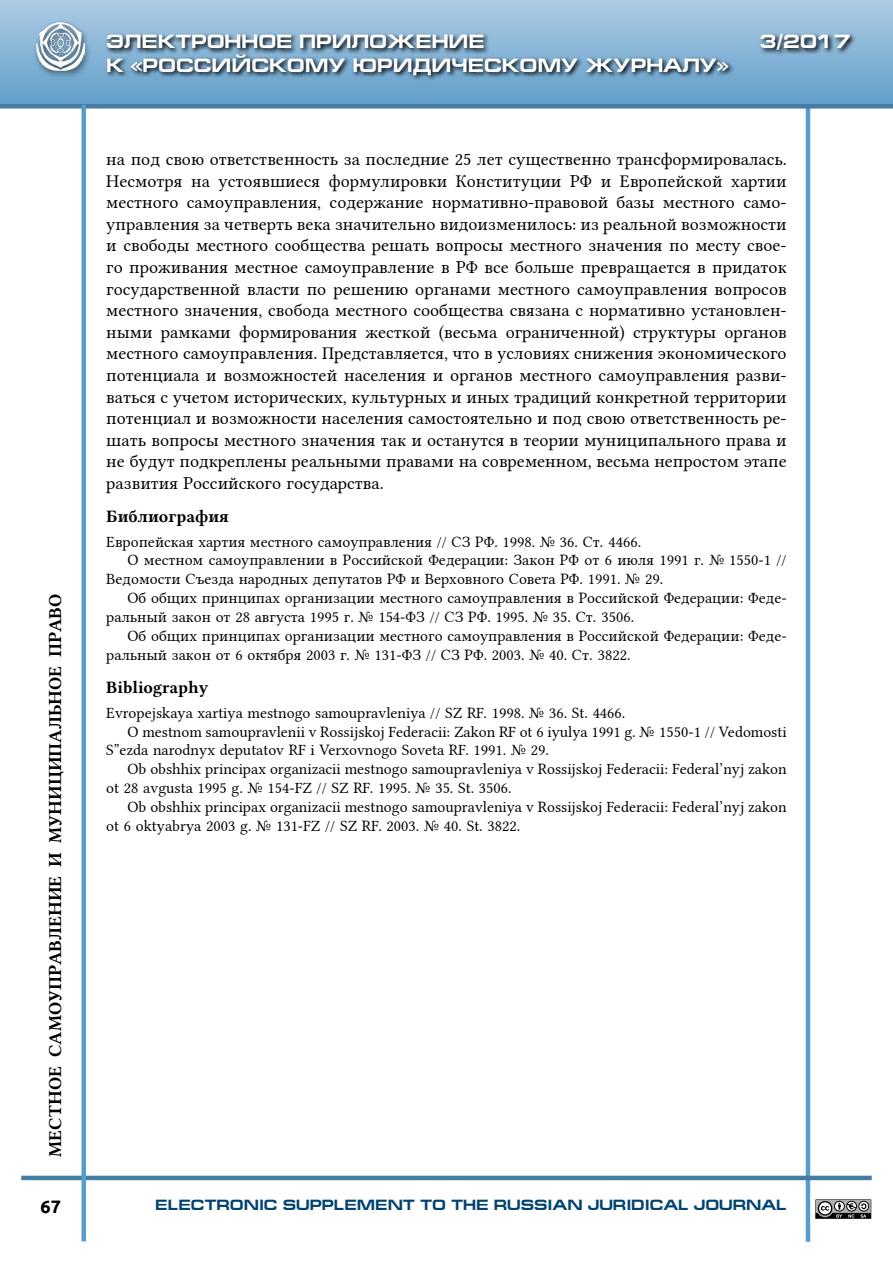
<style>
.page{position:relative;width:893px;height:1263px;background:#fff}
.page>*{position:absolute;margin:0;border:0;box-sizing:border-box;transform-origin:0 0}
.t1{font:700 19.5px "Europe Ext";color:#fff}
.t2{font:18px/21.6px "Lin Libertine";color:#000;text-align:justify}
.t3{font:18px "Lin Libertine B";color:#000}
.t4{font:700 18px "Ubuntu";color:#000}
.t5{font:17.25px "Lin Libertine B";color:#000}
.t6{font:15.75px "Lin Libertine";color:#000}
.t7{font:700 15px "Europe Ext";color:#004371}
</style>
<div class="page">
<hr style="left:806px;top:91px;width:4px;height:1151px;background:#589cca">
<hr style="left:21px;top:1176px;width:851px;height:4px;background:#467ba2">
<div style="left:0;top:0;width:893px;height:106px;background:linear-gradient(to bottom,#aecce4,#619dc9)"></div>
<div style="left:0;top:104px;width:893px;height:5px;background:#467ba2"></div>
<div style="left:81px;top:105px;width:5px;height:1136px;background:#589cca"></div>
<div style="left:33px;top:19px;width:59px;height:60px;background:#000;opacity:.63"></div>
<img style="left:37px;top:23px;width:47px;height:47px">
<svg style="left:105px;top:31px;width:751px;height:50px;background:#6b90ac"></svg>
<svg style="left:815px;top:1199px;width:57px;height:20px"></svg>
<p class="t3" style="left:43px;top:1157px;width:564px;rotate:-90deg">местное самоуправление и муниципальное право</p>
<p class="t4" style="left:41px;top:1196px;width:22px">67</p>
<p class="t1" style="left:106px;top:31px;width:380px">ЭЛЕКТРОННОЕ ПРИЛОЖЕНИЕ</p>
<p class="t1" style="left:759px;top:31px;width:92px">3/2017</p>
<p class="t1" style="left:106px;top:54px;width:624px">К «РОССИЙСКОМУ ЮРИДИЧЕСКОМУ ЖУРНАЛУ»</p>
<p class="t2" style="left:106px;top:146px;width:682px">на под свою ответственность за последние 25 лет существенно трансформировалась.<br>Несмотря на устоявшиеся формулировки Конституции РФ и Европейской хартии местного самоуправления, содержание нормативно-правовой базы местного само&shy;управления за четверть века значительно видоизменилось: из реальной возможности и свободы местного сообщества решать вопросы местного значения по месту свое&shy;го проживания местное самоуправление в РФ все больше превращается в придаток государственной власти по решению органами местного самоуправления вопросов местного значения, свобода местного сообщества связана с нормативно установлен&shy;ными рамками формирования жесткой (весьма ограниченной) структуры органов местного самоуправления. Представляется, что в условиях снижения экономического потенциала и возможностей населения и органов местного самоуправления разви&shy;ваться с учетом исторических, культурных и иных традиций конкретной территории потенциал и возможности населения самостоятельно и под свою ответственность ре&shy;шать вопросы местного значения так и останутся в теории муниципального права и не будут подкреплены реальными правами на современном, весьма непростом этапе развития Российского государства.</p>
<p class="t5" style="left:106px;top:504px;width:124px">Библиография</p>
<p class="t6" style="left:106px;top:529px;width:536px">Европейская хартия местного самоуправления // СЗ РФ. 1998. № 36. Ст. 4466.</p>
<p class="t6" style="left:128px;top:548px;width:661px">О местном самоуправлении в Российской Федерации: Закон РФ от 6 июля 1991 г. № 1550-1 //</p>
<p class="t6" style="left:106px;top:567px;width:558px">Ведомости Съезда народных депутатов РФ и Верховного Совета РФ. 1991. № 29.</p>
<p class="t6" style="left:128px;top:585px;width:661px">Об общих принципах организации местного самоуправления в Российской Федерации: Феде-</p>
<p class="t6" style="left:106px;top:604px;width:530px">ральный закон от 28 августа 1995 г. № 154-ФЗ // СЗ РФ. 1995. № 35. Ст. 3506.</p>
<p class="t6" style="left:128px;top:623px;width:661px">Об общих принципах организации местного самоуправления в Российской Федерации: Феде-</p>
<p class="t6" style="left:106px;top:642px;width:526px">ральный закон от 6 октября 2003 г. № 131-ФЗ // СЗ РФ. 2003. № 40. Ст. 3822.</p>
<p class="t5" style="left:106px;top:675px;width:104px">Bibliography</p>
<p class="t6" style="left:106px;top:700px;width:521px">Evropejskaya xartiya mestnogo samoupravleniya // SZ RF. 1998. № 36. St. 4466.</p>
<p class="t6" style="left:128px;top:719px;width:661px">O mestnom samoupravlenii v Rossijskoj Federacii: Zakon RF ot 6 iyulya 1991 g. № 1550-1 // Vedomosti</p>
<p class="t6" style="left:106px;top:738px;width:444px">S”ezda narodnyx deputatov RF i Verxovnogo Soveta RF. 1991. № 29.</p>
<p class="t6" style="left:128px;top:756px;width:661px">Ob obshhix principax organizacii mestnogo samoupravleniya v Rossijskoj Federacii: Federal’nyj zakon</p>
<p class="t6" style="left:106px;top:775px;width:407px">ot 28 avgusta 1995 g. № 154-FZ // SZ RF. 1995. № 35. St. 3506.</p>
<p class="t6" style="left:128px;top:794px;width:661px">Ob obshhix principax organizacii mestnogo samoupravleniya v Rossijskoj Federacii: Federal’nyj zakon</p>
<p class="t6" style="left:106px;top:813px;width:415px">ot 6 oktyabrya 2003 g. № 131-FZ // SZ RF. 2003. № 40. St. 3822.</p>
<p class="t7" style="left:155px;top:1196px;width:633px">ELECTRONIC SUPPLEMENT TO THE RUSSIAN JURIDICAL JOURNAL</p>
</div>
